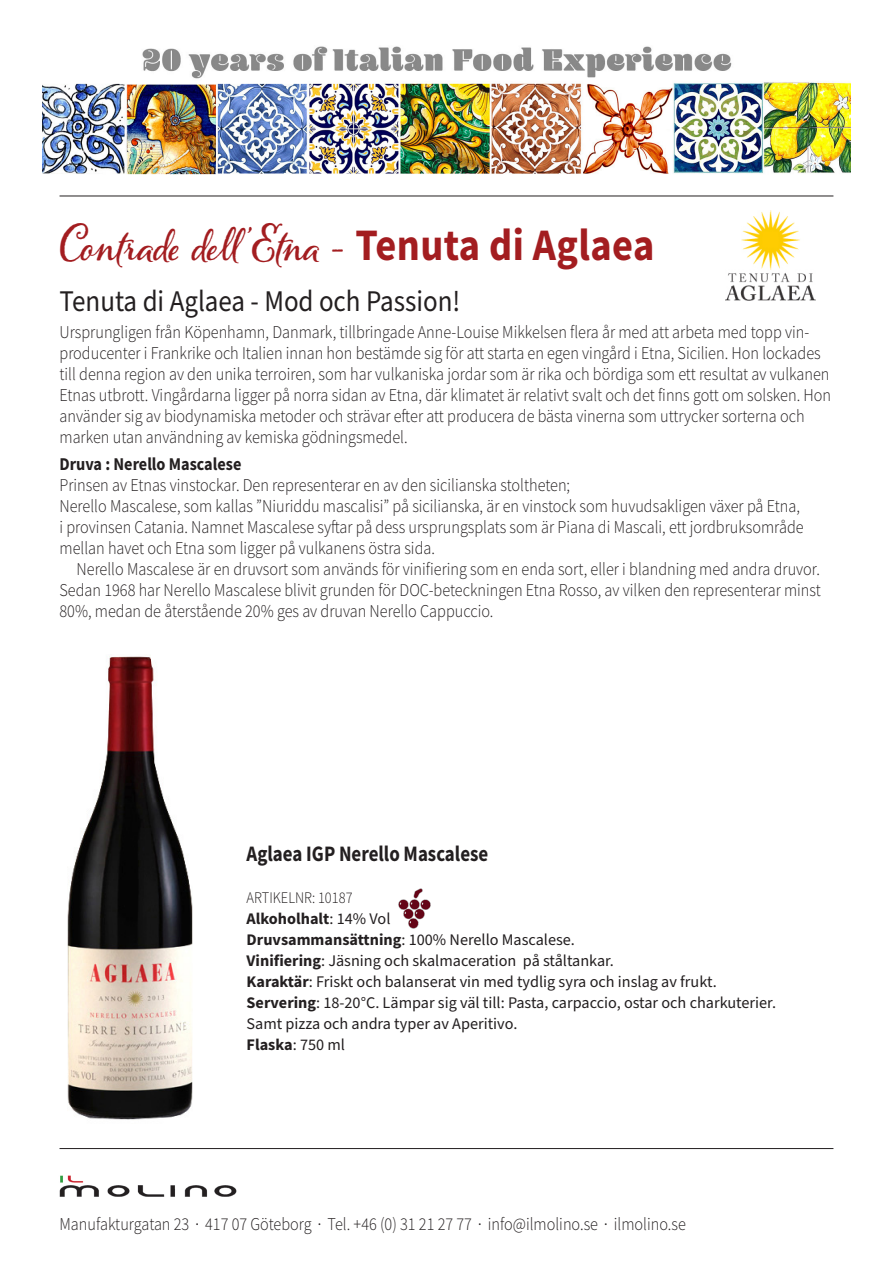
<style>
.page{position:relative;width:893px;height:1263px;background:#fff}
.page>*{position:absolute;margin:0;border:0;box-sizing:border-box;transform-origin:0 0}
.t1{font:700 45px "Alana";color:#a31d20;scale:.9 1}
.t2{font:30px "Source Sans Pro";color:#231f20;scale:.9 1}
.t3{font:700 22.05px "Source Sans Pro";color:#231f20;scale:.86 1}
.t4{font:300 18px/21px "Source Sans Pro";color:#231f20;scale:.9 1}
.t5{font:700 18px "Source Sans Pro";color:#231f20;scale:.9 1}
.t6{font:16.2px/21px "Source Sans Pro";color:#231f20}
.t7{font:700 16.2px "Source Sans Pro";color:#231f20}
.t8{font:300 16.2px "Source Sans Pro";color:#231f20;scale:.89 1}
.s1{font-family:"Source Sans Pro"}
.s2{font-weight:400}
.s3{font-weight:700}
.s4{font-family:"Minion Pro";font-weight:400}
</style>
<div class="page">
<img style="left:59px;top:1175px;width:178px;height:22px">
<hr style="left:60px;top:1148px;width:773px;height:1px;background:#231f20">
<img style="left:43px;top:46px;width:807px;height:129px">
<hr style="left:60px;top:196px;width:773px;height:1px;background:#231f20">
<img style="left:67px;top:656px;width:125px;height:464px">
<img style="left:725px;top:211px;width:90px;height:89px">
<img style="left:398px;top:889px;width:33px;height:39px">
<p class="t1" style="left:60px;top:218px;width:663px">Contrade dell’Etna - <span class="s1">Tenuta di Aglaea</span></p>
<p class="t2" style="left:60px;top:281px;width:447px">Tenuta di Aglaea - Mod och Passion!</p>
<p class="t4" style="left:60px;top:321px;width:859px">Ursprungligen från Köpenhamn, Danmark, tillbringade Anne-Louise Mikkelsen flera år med att arbeta med topp vin&shy;producenter i Frankrike och Italien innan hon bestämde sig för att starta en egen vingård i Etna, Sicilien. Hon lockades till denna region av den unika terroiren, som har vulkaniska jordar som är rika och bördiga som ett resultat av vulkanen Etnas utbrott. Vingårdarna ligger på norra sidan av Etna, där klimatet är relativt svalt och det finns gott om solsken. Hon använder sig av biodynamiska metoder och strävar efter att producera de bästa vinerna som uttrycker sorterna och marken utan användning av kemiska gödningsmedel.</p>
<p class="t5" style="left:60px;top:452px;width:204px">Druva : Nerello Mascalese</p>
<p class="t4" style="left:60px;top:474px;width:569px">Prinsen av Etnas vinstockar. Den representerar en av den sicilianska stoltheten;</p>
<p class="t4" style="left:60px;top:495px;width:828px">Nerello Mascalese, som kallas ”Niuriddu mascalisi” på sicilianska, är en vinstock som huvudsakligen växer på Etna, i provinsen Catania. Namnet Mascalese syftar på dess ursprungsplats som är Piana di Mascali, ett jordbruksområde mellan havet och Etna som ligger på vulkanens östra sida.</p>
<p class="t4" style="left:60px;top:558px;width:847px;text-align:justify;text-indent:17px">Nerello Mascalese är en druvsort som används för vinifiering som en enda sort, eller i blandning med andra druvor.<br>Sedan 1968 har Nerello Mascalese blivit grunden för DOC-beteckningen Etna Rosso, av vilken den representerar minst 80%, medan de återstående 20% ges av druvan Nerello Cappuccio.</p>
<p class="t3" style="left:247px;top:838px;width:282px">Aglaea IGP Nerello Mascalese</p>
<p class="t8" style="left:247px;top:887px;width:121px">ARTIKELNR: 10187</p>
<p class="t7" style="left:247px;top:907px;width:145px">Alkoholhalt<span class="s2">: 14% Vol</span></p>
<p class="t6" style="left:247px;top:929px;width:330px"><span class="s3">Druvsammansättning</span>: 100% Nerello Mascalese.</p>
<p class="t6" style="left:247px;top:950px;width:369px"><span class="s3">Vinifiering</span>: Jäsning och skalmaceration på ståltankar.</p>
<p class="t6" style="left:247px;top:971px;width:472px"><span class="s3">Karaktär</span>: Friskt och balanserat vin med tydlig syra och inslag av frukt.</p>
<p class="t6" style="left:247px;top:992px;width:531px"><span class="s3">Servering</span>: 18-20°C. Lämpar sig väl till: Pasta, carpaccio, ostar och charkuterier.<br>Samt pizza och andra typer av Aperitivo.</p>
<p class="t7" style="left:247px;top:1033px;width:100px">Flaska<span class="s2">: 750 ml</span></p>
<p class="t4" style="left:60px;top:1213px;width:697px">Manufakturgatan 23 <span class="s4">.</span> 417 07 Göteborg <span class="s4">.</span> Tel. +46 (0) 31 21 27 77 <span class="s4">.</span> info@ilmolino.se <span class="s4">.</span> ilmolino.se</p>
</div>
